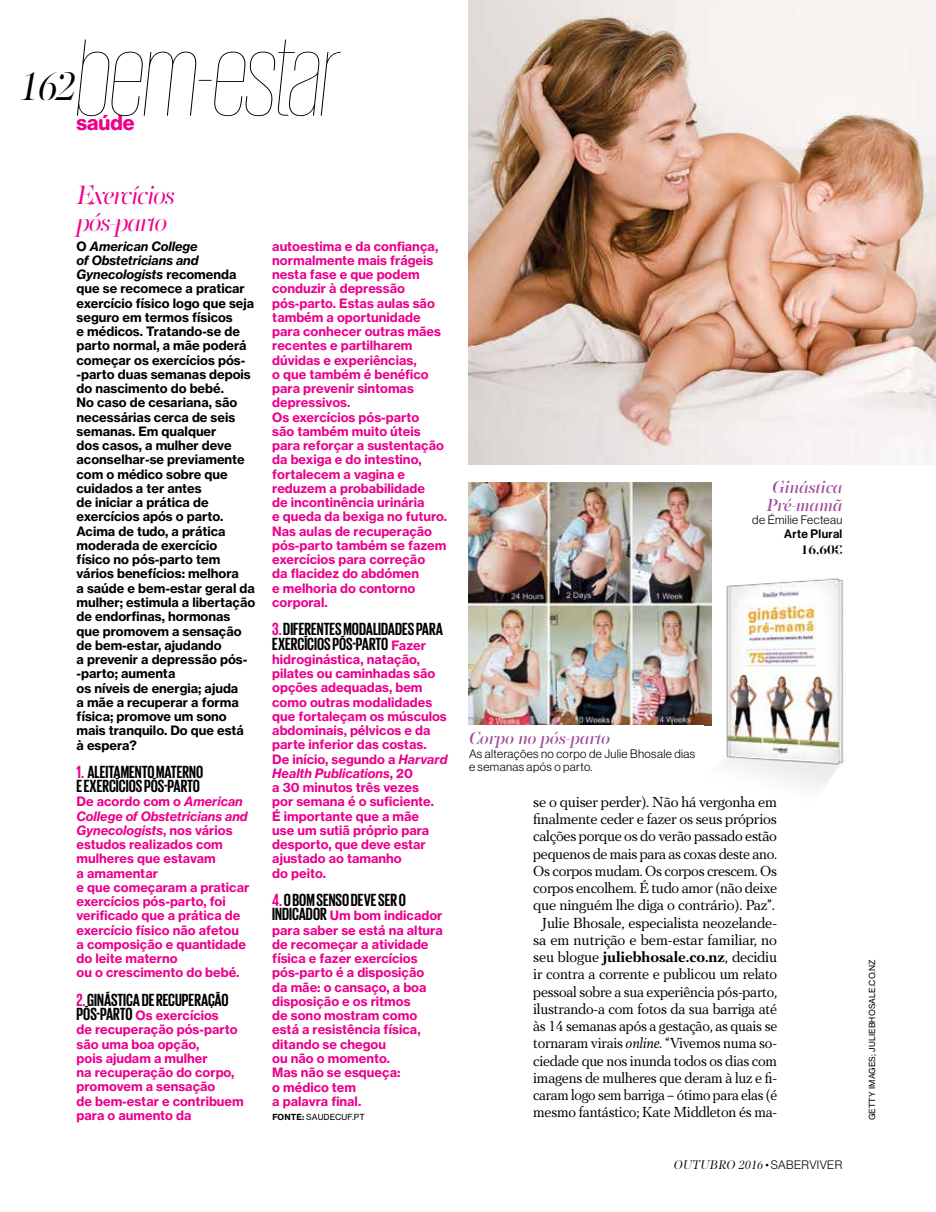
<style>
.page{position:relative;width:936px;height:1212px;background:#fff}
.page>*{position:absolute;margin:0;border:0;box-sizing:border-box;transform-origin:0 0}
.t1{font:italic 100 112.2px "Giorgio Sans";letter-spacing:-.01em;color:#000}
.t2{font:italic 42px "PF Regal Stencil Pro";color:#000}
.t3{font:italic 27px/27px "PF Regal Finesse Pro";letter-spacing:-.05em;color:#ec008c}
.t4{font:700 21px "Haas Grot Disp 75";color:#ec008c}
.t5{font:700 18px/14.2px "Giorgio Sans";color:#000}
.t6{font:italic 500 18px/18px "PF Regal Stencil Pro";letter-spacing:-.01em;color:#a5509f;text-align:center}
.t7{font:15px/17.2px "PF Regal Text Pro Regular B";letter-spacing:-.01em;color:#000;text-align:center}
.t8{font:700 15px "PF Regal Text Pro";letter-spacing:-.005em;color:#000}
.t9{font:700 13.5px "PF Regal Stencil Pro";color:#000}
.t10{font:700 12.75px/14.2px "Haas Grot Text 75";color:#ec008c}
.t11{font:700 12.75px/14.2px "Haas Grot Text 75";color:#000}
.t12{font:italic 700 12.75px/14.2px "Haas Grot Text 76";color:#ec008c}
.t13{font:italic 700 12.75px/14.2px "Haas Grot Text 76";color:#000}
.t14{font:italic 12.75px "PF Regal Display Pro";letter-spacing:.03em;color:#000}
.t15{font:300 12px/13.5px "Haas Grot Disp 45";letter-spacing:.03em;color:#000}
.t16{font:500 12px "Haas Grot Disp 65";letter-spacing:.03em;color:#000}
.t17{font:8.25px "Haas Grot Text 55 Roman";letter-spacing:.015em;color:#000}
.s1{font-family:"Haas Grot Text 75";font-style:normal}
.s2{color:#ec008c}
.s3{font-family:"Haas Grot Text 76";font-style:italic}
.s4{font-family:"Giorgio Sans";font-size:18px;color:#000}
.s5{font-family:"Haas Grot Text 75";font-size:12.75px;color:#ec008c}
.s6{font-family:"Haas Grot Text 75";font-weight:700}
.s7{font-family:"PF Regal Text Pro Regular B";font-weight:400}
.s8{font-family:"PF Regal Text Pro Regular B Italic"}
.s9{font-family:"Haas Grot Disp 45";font-weight:300;font-style:normal;font-size:12px}
</style>
<div class="page">
<img style="left:711px;top:554px;width:133px;height:235px">
<img style="left:468px;top:0;width:467px;height:465px">
<img style="left:468px;top:482px;width:243px;height:244px">
<div style="left:460px;top:725px;width:244px;height:58px;background:#fff"></div>
<h1 class="t1" style="left:77px;top:25px;width:264px">bem-estar</h1>
<h2 class="t2" style="left:19px;top:62px;width:59px">162</h2>
<h3 class="t4" style="left:77px;top:110px;width:60px">saúde</h3>
<h3 class="t3" style="left:77px;top:182px;width:100px">Exercícios pós-parto</h3>
<p class="t13" style="left:77px;top:239px;width:161px"><span class="s1">O</span> American College<br>of Obstetricians and<br>Gynecologists <span class="s1">recomenda</span></p>
<p class="t11" style="left:77px;top:281px;width:180px">que se recomece a praticar exercício físico logo que seja seguro em termos físicos<br>e médicos. Tratando-se de parto normal, a mãe poderá começar os exercícios pós--parto duas semanas depois do nascimento do bebé.<br>No caso de cesariana, são necessárias cerca de seis semanas. Em qualquer<br>dos casos, a mulher deve aconselhar-se previamente com o médico sobre que cuidados a ter antes<br>de iniciar a prática de exercícios após o parto.<br>Acima de tudo, a prática moderada de exercício<br>físico no pós-parto tem vários benefícios: melhora<br>a saúde e bem-estar geral da mulher; estimula a libertação de endorfinas, hormonas que promovem a sensação de bem-estar, ajudando<br>a prevenir a depressão pós--parto; aumenta<br>os níveis de energia; ajuda<br>a mãe a recuperar a forma física; promove um sono mais tranquilo. Do que está<br>à espera?</p>
<h3 class="t5" style="left:77px;top:764px;width:128px"><span class="s2">1.</span> ALEITAMENTO MATERNO<br>E EXERCÍCIOS PÓS-PARTO</h3>
<p class="t10" style="left:77px;top:794px;width:168px">De acordo com o <span class="s3">American</span></p>
<p class="t12" style="left:77px;top:809px;width:173px">College of Obstetricians and<br>Gynecologists<span class="s1">, nos vários</span></p>
<p class="t10" style="left:77px;top:837px;width:174px">estudos realizados com mulheres que estavam<br>a amamentar<br>e que começaram a praticar exercícios pós-parto, foi verificado que a prática de exercício físico não afetou a composição e quantidade do leite materno<br>ou o crescimento do bebé.</p>
<h3 class="t5" style="left:77px;top:992px;width:154px"><span class="s2">2.</span> GINÁSTICA DE RECUPERAÇÃO</h3>
<p class="t10" style="left:77px;top:1008px;width:169px"><span class="s4">PÓS-PARTO</span> Os exercícios<br>de recuperação pós-parto são uma boa opção,<br>pois ajudam a mulher<br>na recuperação do corpo, promovem a sensação<br>de bem-estar e contribuem para o aumento da</p>
<p class="t10" style="left:272px;top:239px;width:176px">autoestima e da confiança, normalmente mais frágeis nesta fase e que podem conduzir à depressão pós-parto. Estas aulas são também a oportunidade para conhecer outras mães recentes e partilharem dúvidas e experiências,<br>o que também é benéfico para prevenir sintomas depressivos.<br>Os exercícios pós-parto<br>são também muito úteis para reforçar a sustentação da bexiga e do intestino, fortalecem a vagina e reduzem a probabilidade<br>de incontinência urinária<br>e queda da bexiga no futuro.<br>Nas aulas de recuperação pós-parto também se fazem exercícios para correção<br>da flacidez do abdómen<br>e melhoria do contorno corporal.</p>
<h3 class="t5" style="left:272px;top:622px;width:172px"><span class="s2">3.</span> DIFERENTES MODALIDADES PARA<br>EXERCÍCIOS PÓS-PARTO <span class="s5">Fazer</span></h3>
<p class="t10" style="left:272px;top:652px;width:177px">hidroginástica, natação, pilates ou caminhadas são opções adequadas, bem como outras modalidades que fortaleçam os músculos abdominais, pélvicos e da parte inferior das costas.<br>De início, segundo a <span class="s3">Harvard</span></p>
<p class="t12" style="left:272px;top:766px;width:142px">Health Publications<span class="s1">, 20</span></p>
<p class="t10" style="left:272px;top:780px;width:163px">a 30 minutos três vezes por semana é o suficiente.<br>É importante que a mãe use um sutiã próprio para desporto, que deve estar ajustado ao tamanho<br>do peito.</p>
<h3 class="t5" style="left:272px;top:892px;width:135px"><span class="s2">4.</span> O BOM SENSO DEVE SER O</h3>
<p class="t10" style="left:272px;top:908px;width:172px"><span class="s4">INDICADOR</span> Um bom indicador para saber se está na altura de recomeçar a atividade física e fazer exercícios pós-parto é a disposição da mãe: o cansaço, a boa disposição e os ritmos<br>de sono mostram como está a resistência física, ditando se chegou<br>ou não o momento.<br>Mas não se esqueça:<br>o médico tem<br>a palavra final.</p>
<p class="t17" style="left:272px;top:1112px;width:94px"><span class="s6">FONTE:</span> SAUDECUF.PT</p>
<h3 class="t6" style="left:766px;top:478px;width:77px">Ginástica<br>Pré-mamã</h3>
<p class="t15" style="left:752px;top:513px;width:92px">de Émilie Fecteau</p>
<p class="t16" style="left:784px;top:526px;width:60px">Arte Plural</p>
<p class="t9" style="left:801px;top:542px;width:43px">16,60€</p>
<h3 class="t6" style="left:469px;top:729px;width:143px">Corpo no pós-parto</h3>
<p class="t15" style="left:469px;top:747px;width:228px">As alterações no corpo de Julie Bhosale dias e semanas após o parto.</p>
<p class="t7" style="left:533px;top:793px;width:245px">se o quiser perder). Não há vergonha em finalmente ceder e fazer os seus próprios calções porque os do verão passado estão pequenos de mais para as coxas deste ano.<br>Os corpos mudam. Os corpos crescem. Os corpos encolhem. É tudo amor (não deixe que ninguém lhe diga o contrário). Paz”.<br>Julie Bhosale, especialista neozelande&shy;sa em nutrição e bem-estar familiar, no</p>
<p class="t8" style="left:533px;top:948px;width:245px"><span class="s7">seu blogue</span> juliebhosale.co.nz<span class="s7">, decidiu</span></p>
<p class="t7" style="left:533px;top:966px;width:245px;text-align:justify">ir contra a corrente e publicou um relato pessoal sobre a sua experiência pós-parto, ilustrando-a com fotos da sua barriga até às 14 semanas após a gestação, as quais se tornaram virais <span class="s8">online.</span> “Vivemos numa so&shy;ciedade que nos inunda todos os dias com imagens de mulheres que deram à luz e fi&shy;caram logo sem barriga – ótimo para elas (é mesmo fantástico; Kate Middleton és ma-</p>
<p class="t17" style="left:866px;top:1120px;width:163px;rotate:-90deg">GETTY IMAGES; JULIEBHOSALE.CO.NZ</p>
<p class="t14" style="left:674px;top:1157px;width:170px">OUTUBRO 2016 <span class="s9">• SABERVIVER</span></p>
</div>
